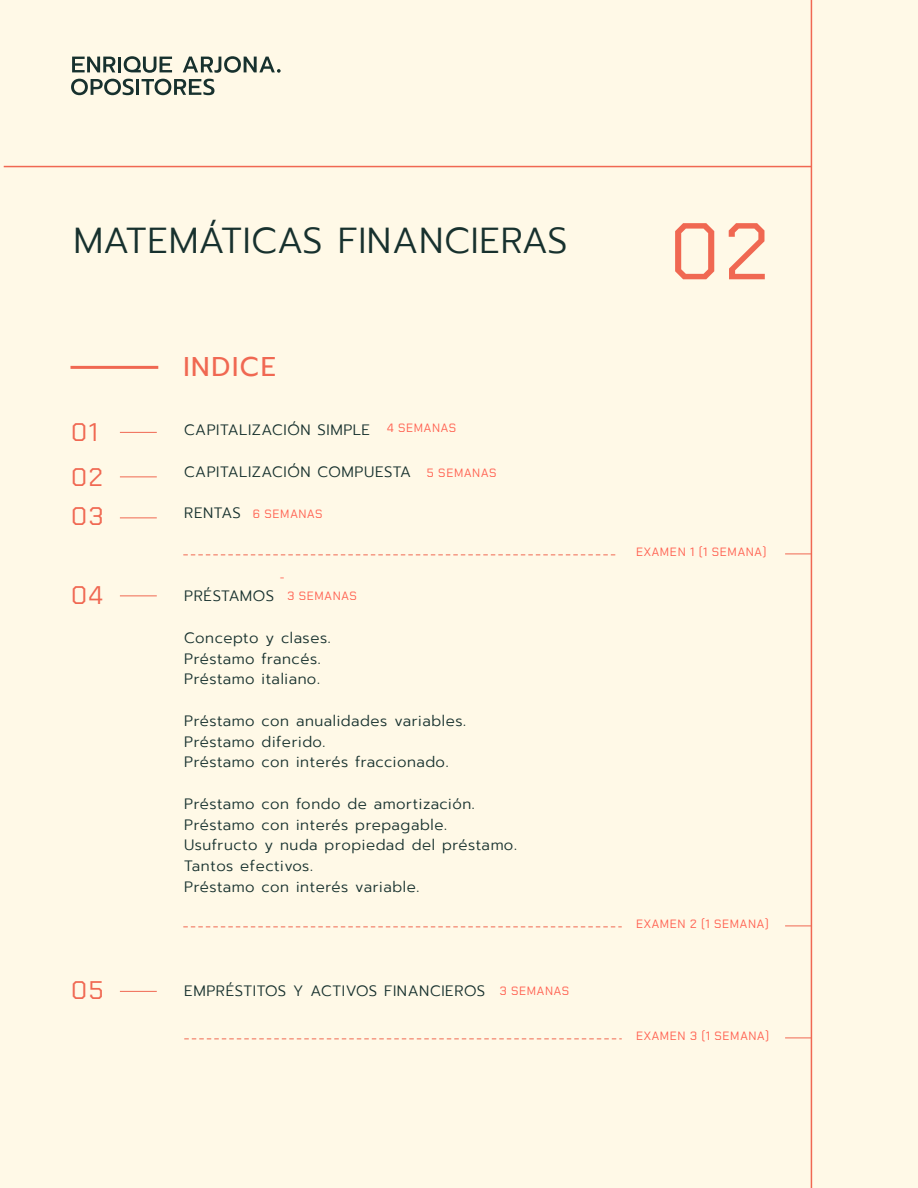
<style>
.page{position:relative;width:918px;height:1188px;background:#fff9e7}
.page>*{position:absolute;margin:0;border:0;box-sizing:border-box;transform-origin:0 0}
.t1{font:80.25px "Chakra Petch";color:#f06852}
.t2{font:300 36px "Prompt";letter-spacing:.02em;color:#17312e}
.t3{font:27px "Prompt";letter-spacing:.06em;color:#f06852}
.t4{font:25.5px/39.5px "Chakra Petch";letter-spacing:.06em;color:#f06852}
.t5{font:300 15px/20.7px "Prompt";letter-spacing:.04em;color:#17312e}
.t6{font:12px "Chakra Petch";letter-spacing:.06em;color:#ff6050}
</style>
<div class="page">
<svg style="left:71px;top:79px;width:63px;height:16px"></svg>
<hr style="left:136px;top:79px;width:3px;height:16px;background:#17312e">
<svg style="left:142px;top:79px;width:72px;height:16px"></svg>
<svg style="left:72px;top:57px;width:43px;height:15px"></svg>
<hr style="left:118px;top:57px;width:3px;height:15px;background:#17312e">
<svg style="left:124px;top:56px;width:48px;height:17px"></svg>
<svg style="left:183px;top:56px;width:98px;height:17px"></svg>
<hr style="left:4px;top:166px;width:807px;height:1px;background:#f06852">
<hr style="left:811px;top:0;width:1px;height:1188px;background:#f06852">
<hr style="left:70px;top:366px;width:88px;height:3px;background:#f06852">
<hr style="left:120px;top:432px;width:37px;height:1px;background:#f06852">
<hr style="left:120px;top:477px;width:37px;height:1px;background:#f06852">
<hr style="left:120px;top:518px;width:37px;height:1px;background:#f06852">
<hr style="left:120px;top:596px;width:37px;height:1px;background:#f06852">
<hr style="left:120px;top:991px;width:37px;height:1px;background:#f06852">
<svg style="left:183px;top:555px;width:433px;height:1px"></svg>
<svg style="left:183px;top:927px;width:439px;height:1px"></svg>
<svg style="left:184px;top:1039px;width:438px;height:1px"></svg>
<svg style="left:785px;top:554px;width:26px;height:1px"></svg>
<svg style="left:785px;top:926px;width:26px;height:1px"></svg>
<svg style="left:785px;top:1038px;width:26px;height:1px"></svg>
<h2 class="t2" style="left:73px;top:215px;width:495px">MATEMÁTICAS FINANCIERAS</h2>
<h3 class="t3" style="left:183px;top:347px;width:94px">INDICE</h3>
<h3 class="t4" style="left:71px;top:413px;width:28px">01</h3>
<h3 class="t4" style="left:71px;top:457px;width:34px">02<br>03</h3>
<p class="t5" style="left:184px;top:420px;width:187px">CAPITALIZACIÓN SIMPLE</p>
<p class="t5" style="left:184px;top:461px;width:228px">CAPITALIZACIÓN COMPUESTA</p>
<p class="t5" style="left:184px;top:503px;width:58px">RENTAS</p>
<p class="t6" style="left:387px;top:421px;width:71px">4 SEMANAS</p>
<p class="t6" style="left:427px;top:466px;width:71px">5 SEMANAS</p>
<p class="t6" style="left:253px;top:507px;width:71px">6 SEMANAS</p>
<p class="t6" style="left:280px;top:570px;width:6px">-</p>
<h3 class="t4" style="left:71px;top:576px;width:33px">04</h3>
<p class="t5" style="left:184px;top:586px;width:91px">PRÉSTAMOS</p>
<p class="t5" style="left:184px;top:627px;width:148px">Concepto y clases.<br>Préstamo francés.<br>Préstamo italiano.</p>
<p class="t5" style="left:184px;top:710px;width:283px">Préstamo con anualidades variables.<br>Préstamo diferido.<br>Préstamo con interés fraccionado.</p>
<p class="t5" style="left:184px;top:793px;width:334px">Préstamo con fondo de amortización.<br>Préstamo con interés prepagable.<br>Usufructo y nuda propiedad del préstamo.<br>Tantos efectivos.<br>Préstamo con interés variable.</p>
<p class="t6" style="left:287px;top:589px;width:71px">3 SEMANAS</p>
<h3 class="t4" style="left:71px;top:971px;width:34px">05</h3>
<p class="t5" style="left:184px;top:980px;width:302px">EMPRÉSTITOS Y ACTIVOS FINANCIEROS</p>
<p class="t6" style="left:500px;top:984px;width:71px">3 SEMANAS</p>
<h1 class="t1" style="left:669px;top:205px;width:101px">02</h1>
<p class="t6" style="left:636px;top:545px;width:132px">EXAMEN 1 (1 SEMANA)</p>
<p class="t6" style="left:636px;top:917px;width:134px">EXAMEN 2 (1 SEMANA)</p>
<p class="t6" style="left:636px;top:1029px;width:135px">EXAMEN 3 (1 SEMANA)</p>
</div>
